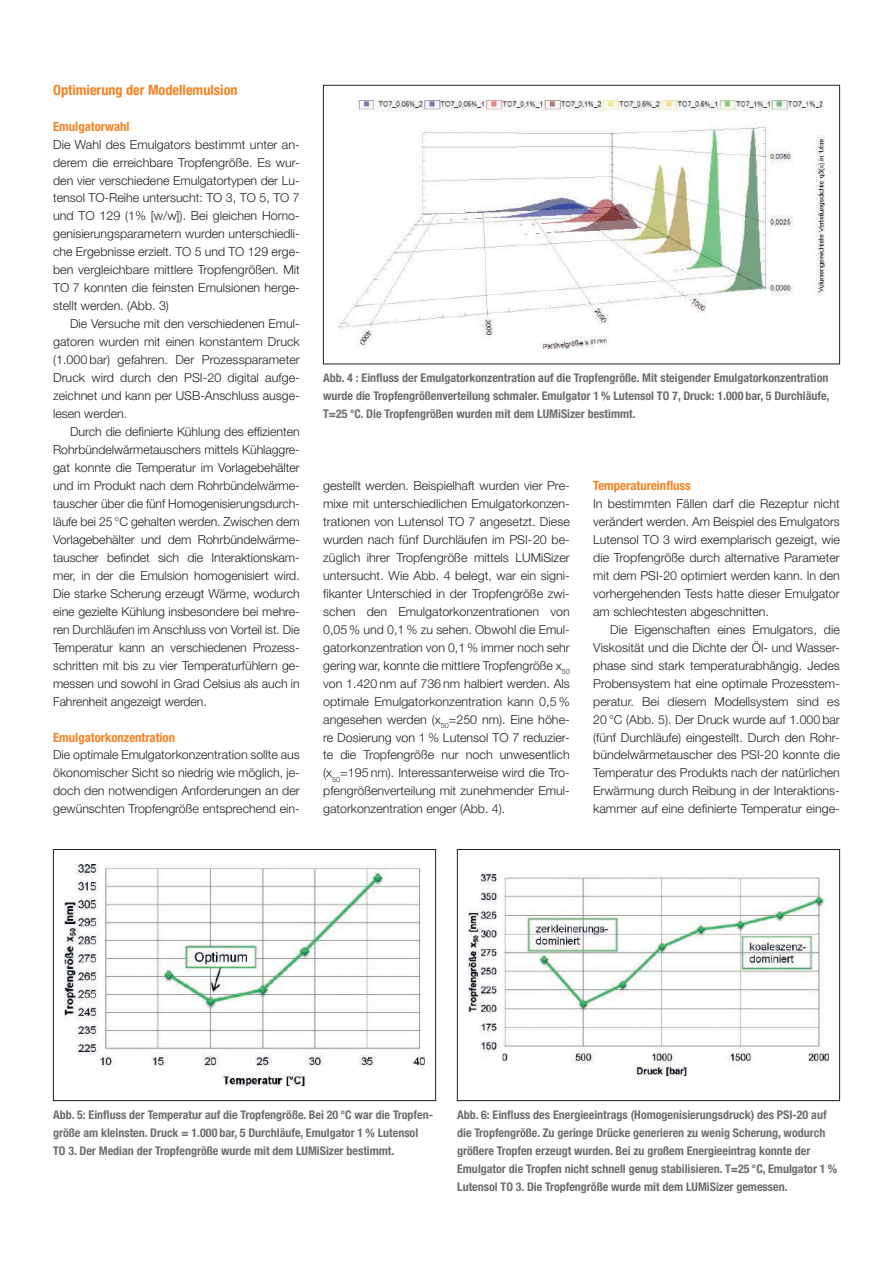
<style>
.page{position:relative;width:893px;height:1263px;background:#fff}
.page>*{position:absolute;margin:0;border:0;box-sizing:border-box;transform-origin:0 0}
.t1{font:700 condensed 14.25px "Helvetica Neue LT Std";color:#f58220}
.t2{font:700 condensed 12.75px "Helvetica Neue LT Std";color:#f58220}
.t3{font:300 12.3px/18px "Helvetica Neue LT Std";color:#231f20;text-align:justify}
.t4{font:700 condensed 12px/18px "Helvetica Neue LT Std";color:#6c6d70}
</style>
<div class="page">
<img style="left:338px;top:100px;width:487px;height:249px">
<div style="left:323px;top:85px;width:517px;height:279px;border:1px solid #231f20"></div>
<img style="left:64px;top:865px;width:361px;height:220px">
<div style="left:53px;top:849px;width:383px;height:252px;border:1px solid #231f20"></div>
<img style="left:468px;top:874px;width:361px;height:202px">
<div style="left:457px;top:849px;width:383px;height:252px;border:1px solid #231f20"></div>
<p class="t1" style="left:53px;top:81px;width:186px">Optimierung der Modellemulsion</p>
<p class="t2" style="left:53px;top:118px;width:78px">Emulgatorwahl</p>
<p class="t3" style="left:53px;top:135px;width:248px">Die Wahl des Emulgators bestimmt unter an&shy;derem die erreichbare Tropfengröße. Es wur&shy;den vier verschiedene Emulgatortypen der Lu&shy;tensol TO-Reihe untersucht: TO 3, TO 5, TO 7 und TO 129 (1% [w/w]). Bei gleichen Homo&shy;genisierungsparametern wurden unterschiedli&shy;che Ergebnisse erzielt. TO 5 und TO 129 erge&shy;ben vergleichbare mittlere Tropfengrößen. Mit TO 7 konnten die feinsten Emulsionen herge&shy;stellt werden. (Abb. 3)</p>
<p class="t3" style="left:53px;top:315px;width:248px;text-indent:17px">Die Versuche mit den verschiedenen Emul&shy;gatoren wurden mit einen konstantem Druck (1.000 bar) gefahren. Der Prozessparameter Druck wird durch den PSI-20 digital aufge&shy;zeichnet und kann per USB-Anschluss ausge&shy;lesen werden.</p>
<p class="t3" style="left:53px;top:422px;width:248px;text-indent:17px">Durch die definierte Kühlung des effizienten Rohrbündelwärmetauschers mittels Kühlaggre&shy;gat konnte die Temperatur im Vorlagebehälter und im Produkt nach dem Rohrbündelwärme&shy;tauscher über die fünf Homogenisierungsdurch&shy;läufe bei 25 °C gehalten werden. Zwischen dem Vorlagebehälter und dem Rohrbündelwärme&shy;tauscher befindet sich die Interaktionskam&shy;mer, in der die Emulsion homogenisiert wird.<br>Die starke Scherung erzeugt Wärme, wodurch eine gezielte Kühlung insbesondere bei mehre&shy;ren Durchläufen im Anschluss von Vorteil ist. Die Temperatur kann an verschiedenen Prozess&shy;schritten mit bis zu vier Temperaturfühlern ge&shy;messen und sowohl in Grad Celsius als auch in Fahrenheit angezeigt werden.</p>
<p class="t2" style="left:53px;top:729px;width:123px">Emulgatorkonzentration</p>
<p class="t3" style="left:53px;top:746px;width:248px">Die optimale Emulgatorkonzentration sollte aus ökonomischer Sicht so niedrig wie möglich, je&shy;doch den notwendigen Anforderungen an der gewünschten Tropfengröße entsprechend ein-</p>
<p class="t4" style="left:323px;top:369px;width:508px;text-align:justify">Abb. 4 : Einfluss der Emulgatorkonzentration auf die Tropfengröße. Mit steigender Emulgatorkonzentration wurde die Tropfengrößenverteilung schmaler. Emulgator 1 % Lutensol TO 7, Druck: 1.000 bar, 5 Durchläufe, T=25 °C. Die Tropfengrößen wurden mit dem LUMiSizer bestimmt.</p>
<p class="t3" style="left:323px;top:476px;width:248px;text-align:left">gestellt werden. Beispielhaft wurden vier Pre&shy;mixe mit unterschiedlichen Emulgatorkonzen&shy;trationen von Lutensol TO 7 angesetzt. Diese wurden nach fünf Durchläufen im PSI-20 be&shy;züglich ihrer Tropfengröße mittels LUMiSizer untersucht. Wie Abb. 4 belegt, war ein signi&shy;fikanter Unterschied in der Tropfengröße zwi&shy;schen den Emulgatorkonzentrationen von 0,05 % und 0,1 % zu sehen. Obwohl die Emul&shy;gatorkonzentration von 0,1 % immer noch sehr gering war, konnte die mittlere Tropfengröße x<sub>50 </sub>von 1.420 nm auf 736 nm halbiert werden. Als optimale Emulgatorkonzentration kann 0,5 % angesehen werden (x<sub>50</sub>=250 nm). Eine höhe&shy;re Dosierung von 1 % Lutensol TO 7 reduzier&shy;te die Tropfengröße nur noch unwesentlich (x<sub>50</sub>=195 nm). Interessanterweise wird die Tro&shy;pfengrößenverteilung mit zunehmender Emul&shy;gatorkonzentration enger (Abb. 4).</p>
<p class="t2" style="left:593px;top:478px;width:99px">Temperatureinfluss</p>
<p class="t3" style="left:593px;top:494px;width:248px">In bestimmten Fällen darf die Rezeptur nicht verändert werden. Am Beispiel des Emulgators Lutensol TO 3 wird exemplarisch gezeigt, wie die Tropfengröße durch alternative Parameter mit dem PSI-20 optimiert werden kann. In den vorhergehenden Tests hatte dieser Emulgator am schlechtesten abgeschnitten.</p>
<p class="t3" style="left:593px;top:620px;width:248px;text-indent:17px">Die Eigenschaften eines Emulgators, die Viskosität und die Dichte der Öl- und Wasser&shy;phase sind stark temperaturabhängig. Jedes Probensystem hat eine optimale Prozesstem&shy;peratur. Bei diesem Modellsystem sind es 20 °C (Abb. 5). Der Druck wurde auf 1.000 bar (fünf Durchläufe) eingestellt. Durch den Rohr&shy;bündelwärmetauscher des PSI-20 konnte die Temperatur des Produkts nach der natürlichen Erwärmung durch Reibung in der Interaktions&shy;kammer auf eine definierte Temperatur einge-</p>
<p class="t4" style="left:53px;top:1105px;width:382px">Abb. 5: Einfluss der Temperatur auf die Tropfengröße. Bei 20 °C war die Tropfen&shy;größe am kleinsten. Druck = 1.000 bar, 5 Durchläufe, Emulgator 1 % Lutensol<br>TO 3. Der Median der Tropfengröße wurde mit dem LUMiSizer bestimmt.</p>
<p class="t4" style="left:457px;top:1105px;width:381px">Abb. 6: Einfluss des Energieeintrags (Homogenisierungsdruck) des PSI-20 auf die Tropfengröße. Zu geringe Drücke generieren zu wenig Scherung, wodurch größere Tropfen erzeugt wurden. Bei zu großem Energieeintrag konnte der Emulgator die Tropfen nicht schnell genug stabilisieren. T=25 °C, Emulgator 1 % Lutensol TO 3. Die Tropfengröße wurde mit dem LUMiSizer gemessen.</p>
</div>
